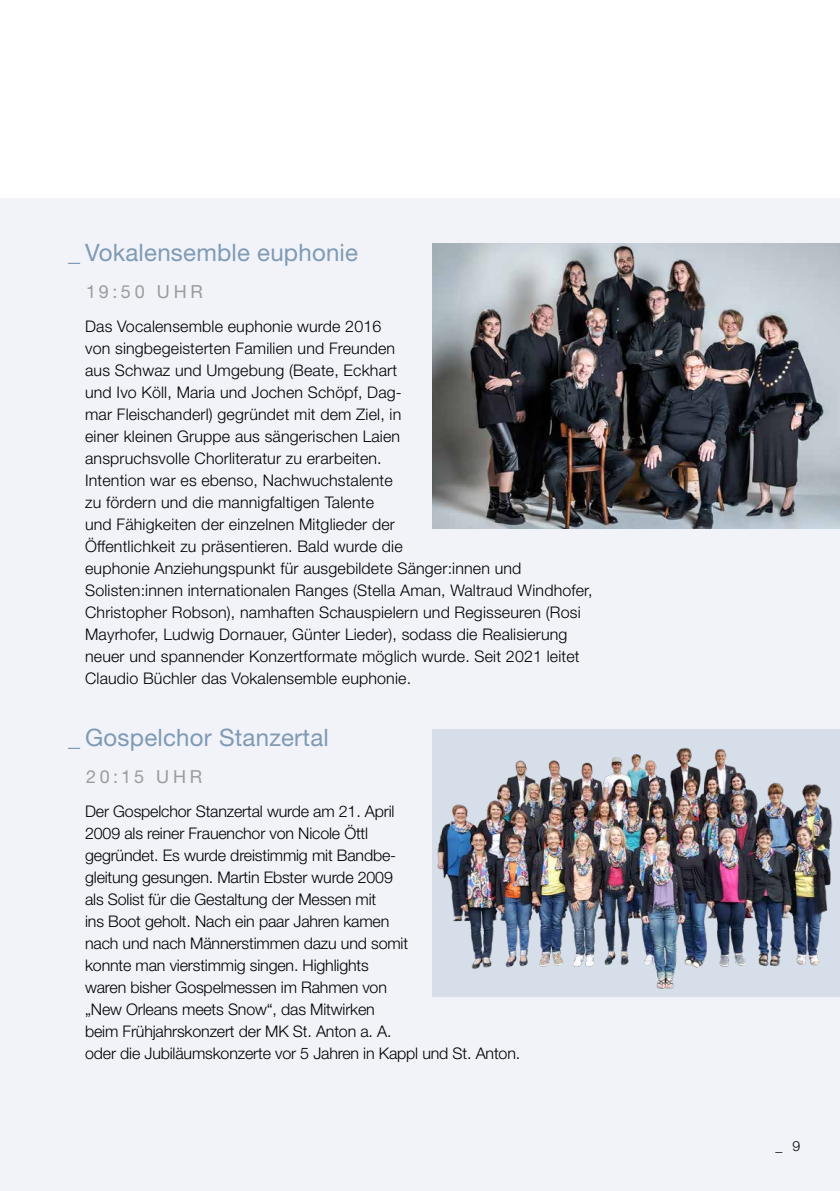
<style>
.page{position:relative;width:840px;height:1191px;background:#fff}
.page>*{position:absolute;margin:0;border:0;box-sizing:border-box;transform-origin:0 0}
.t1{font:24px "Helvetica Neue LT Std";letter-spacing:.01em;color:#7f9ab5}
.t2{font:18px "Helvetica Neue LT Std";letter-spacing:.205em;color:#9c9c9d}
.t3{font:300 16px/22px "Helvetica Neue LT Std";letter-spacing:.01em;color:#000}
.t4{font:300 16px/22px "Helvetica Neue LT Std";letter-spacing:-.01em;color:#000}
.t5{font:300 14px "Helvetica Neue LT Std";color:#000}
</style>
<div class="page">
<div style="left:0;top:198px;width:839px;height:993px;background:#f1f3f8"></div>
<img style="left:432px;top:729px;width:407px;height:267px">
<img style="left:432px;top:244px;width:407px;height:284px">
<h1 class="t1" style="left:68px;top:238px;width:291px">_ Vokalensemble euphonie</h1>
<p class="t2" style="left:86px;top:281px;width:118px">19:50 UHR</p>
<p class="t3" style="left:85px;top:315px;width:508px">Das Vocalensemble euphonie wurde 2016<br>von singbegeisterten Familien und Freunden<br>aus Schwaz und Umgebung (Beate, Eckhart<br>und Ivo Köll, Maria und Jochen Schöpf, Dag-<br>mar Fleischanderl) gegründet mit dem Ziel, in<br>einer kleinen Gruppe aus sängerischen Laien<br>anspruchsvolle Chorliteratur zu erarbeiten.<br>Intention war es ebenso, Nachwuchstalente<br>zu fördern und die mannigfaltigen Talente<br>und Fähigkeiten der einzelnen Mitglieder der<br>Öffentlichkeit zu präsentieren. Bald wurde die<br>euphonie Anziehungspunkt für ausgebildete Sänger:innen und Solisten:innen internationalen Ranges (Stella Aman, Waltraud Windhofer, Christopher Robson), namhaften Schauspielern und Regisseuren (Rosi Mayrhofer, Ludwig Dornauer, Günter Lieder), sodass die Realisierung neuer und spannender Konzertformate möglich wurde. Seit 2021 leitet Claudio Büchler das Vokalensemble euphonie.</p>
<h1 class="t1" style="left:68px;top:723px;width:262px">_ Gospelchor Stanzertal</h1>
<p class="t2" style="left:86px;top:766px;width:117px">20:15 UHR</p>
<p class="t4" style="left:85px;top:799px;width:436px">Der Gospelchor Stanzertal wurde am 21. April<br>2009 als reiner Frauenchor von Nicole Öttl<br>gegründet. Es wurde dreistimmig mit Bandbe-<br>gleitung gesungen. Martin Ebster wurde 2009<br>als Solist für die Gestaltung der Messen mit<br>ins Boot geholt. Nach ein paar Jahren kamen<br>nach und nach Männerstimmen dazu und somit<br>konnte man vierstimmig singen. Highlights<br>waren bisher Gospelmessen im Rahmen von<br>„New Orleans meets Snow“, das Mitwirken<br>beim Frühjahrskonzert der MK St. Anton a. A.<br>oder die Jubiläumskonzerte vor 5 Jahren in Kappl und St. Anton.</p>
<p class="t5" style="left:775px;top:1137px;width:26px">_ 9</p>
</div>
